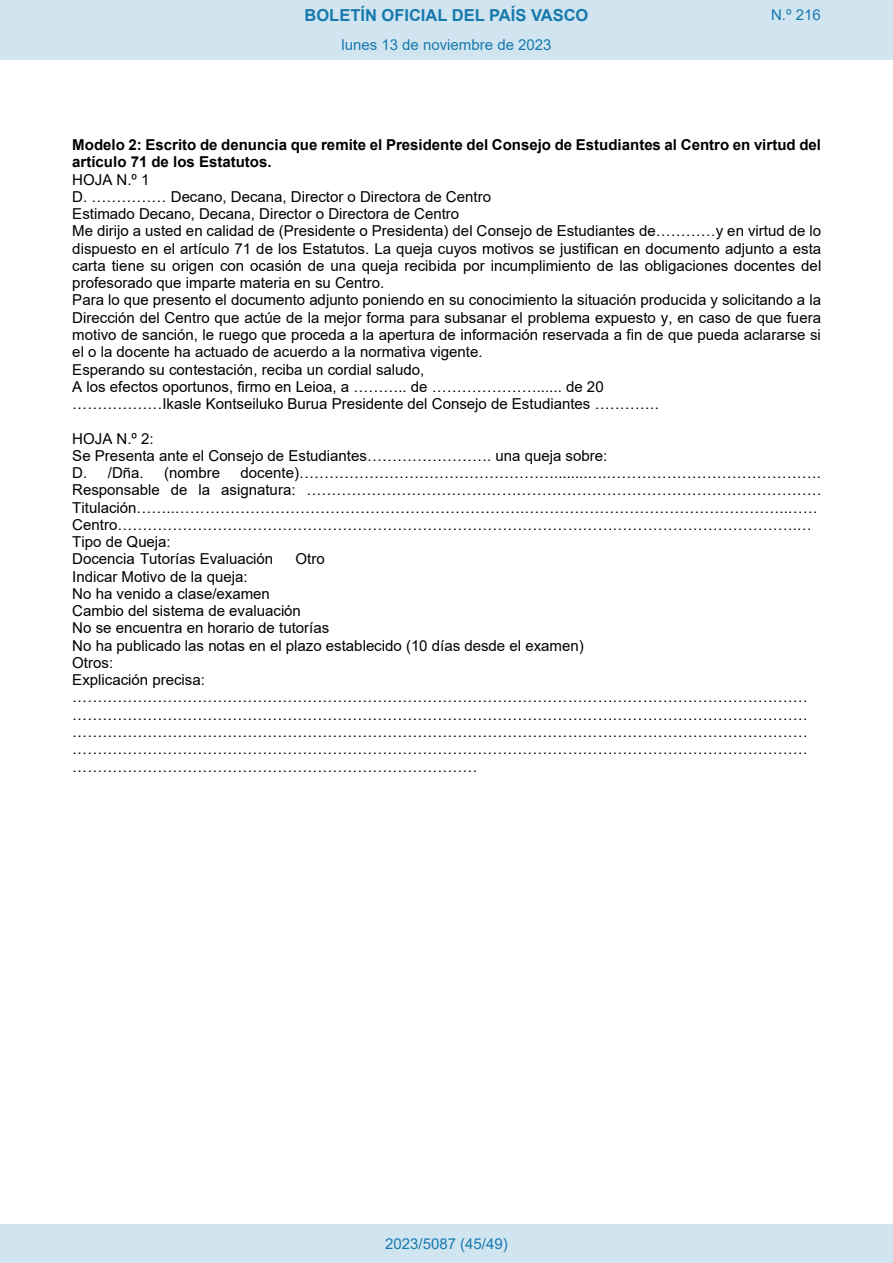
<style>
.page{position:relative;width:893px;height:1263px;background:#fff}
.page>*{position:absolute;margin:0;border:0;box-sizing:border-box;transform-origin:0 0}
.t1{font:700 16.5px "Arial";color:#1879ad}
.t2{font:15px/17.2px "Arial";color:#000}
.Paginacion_Centro{font:15px "Arial";color:#1879ad}
.s1{font-weight:700}
</style>
<div class="page">
<div style="left:0;top:0;width:893px;height:60px;background:#d0e5f0"></div>
<div style="left:0;top:1225px;width:893px;height:38px;background:#d0e5f0"></div>
<p class="t1" style="left:305px;top:3px;width:285px">BOLETÍN OFICIAL DEL PAÍS VASCO</p>
<p class="Paginacion_Centro" style="left:771px;top:5px;width:51px">N.º 216</p>
<p class="Paginacion_Centro" style="left:341px;top:35px;width:212px">lunes 13 de noviembre de 2023</p>
<p class="t2" style="left:72px;top:136px;width:750px"><span class="s1">Modelo 2: Escrito de denuncia que remite el Presidente del Consejo de Estudiantes al Centro en virtud del artículo 71 de los Estatutos.<br></span>HOJA N.º 1<br>D. …………… Decano, Decana, Director o Directora de Centro<br>Estimado Decano, Decana, Director o Directora de Centro<br>Me dirijo a usted en calidad de (Presidente o Presidenta) del Consejo de Estudiantes de…………y en virtud de lo dispuesto en el artículo 71 de los Estatutos. La queja cuyos motivos se justifican en documento adjunto a esta carta tiene su origen con ocasión de una queja recibida por incumplimiento de las obligaciones docentes del profesorado que imparte materia en su Centro.<br>Para lo que presento el documento adjunto poniendo en su conocimiento la situación producida y solicitando a la Dirección del Centro que actúe de la mejor forma para subsanar el problema expuesto y, en caso de que fuera motivo de sanción, le ruego que proceda a la apertura de información reservada a fin de que pueda aclararse si el o la docente ha actuado de acuerdo a la normativa vigente.<br>Esperando su contestación, reciba un cordial saludo,<br>A los efectos oportunos, firmo en Leioa, a ……….. de …………………...... de 20<br>………………Ikasle Kontseiluko Burua Presidente del Consejo de Estudiantes ………….</p>
<p class="t2" style="left:72px;top:429px;width:536px">HOJA N.º 2:<br>Se Presenta ante el Consejo de Estudiantes……………………. una queja sobre:<br>D. /Dña.</p>
<p class="t2" style="left:72px;top:464px;width:750px;text-indent:168px">docente)……………………………………………........….…………………………………….<br>Responsable de la asignatura: ………………………………………………………………………………………….<br>Titulación……..…………………………………………………………….……………………………………………..…… Centro……………………………………………………………………………………………………………………….… Tipo de Queja:<br>Docencia Tutorías Evaluación</p>
<p class="t2" style="left:164px;top:464px;width:57px">(nombre</p>
<p class="t2" style="left:295px;top:550px;width:31px">Otro</p>
<p class="t2" style="left:72px;top:568px;width:737px">Indicar Motivo de la queja:<br>No ha venido a clase/examen<br>Cambio del sistema de evaluación<br>No se encuentra en horario de tutorías<br>No ha publicado las notas en el plazo establecido (10 días desde el examen)<br>Otros:<br>Explicación precisa: ………………………………………………………………………………………………………………………………… ………………………………………………………………………………………………………………………………… ………………………………………………………………………………………………………………………………… ………………………………………………………………………………………………………………………………… ………………………………………………………………………</p>
<p class="Paginacion_Centro" style="left:385px;top:1234px;width:124px">2023/5087 (45/49)</p>
</div>
